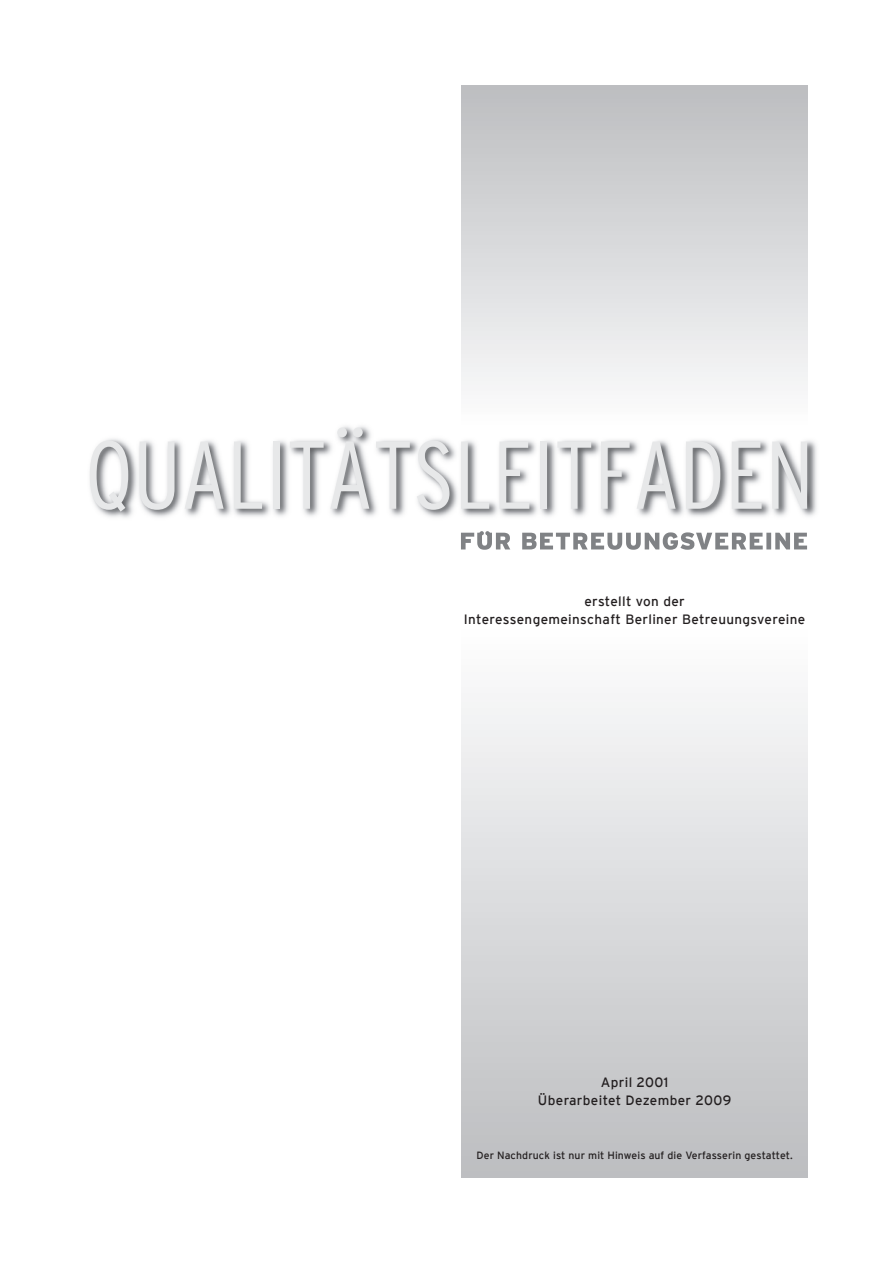
<style>
.page{position:relative;width:893px;height:1263px;background:#fff}
.page>*{position:absolute;margin:0;border:0;box-sizing:border-box;transform-origin:0 0}
.t1{font:300 condensed 96px "Interstate";color:#e7e8e9}
.t2{font:13.5px/18px "Interstate";letter-spacing:.025em;color:#231f20;text-align:center}
.t3{font:10.5px "Interstate";letter-spacing:.01em;color:#231f20}
</style>
<div class="page">
<div style="left:461px;top:629px;width:347px;height:549px;background:linear-gradient(to bottom,#fdfdfe,#bcbdc0)"></div>
<div style="left:461px;top:85px;width:347px;height:344px;background:linear-gradient(to bottom,#bcbdc0,#fcfcfd)"></div>
<img style="left:90px;top:426px;width:727px;height:124px">
<img style="left:461px;top:415px;width:347px;height:14px">
<img style="left:461px;top:531px;width:180px;height:19px">
<h1 class="t1" style="left:85px;top:421px;width:730px">QUALITÄTSLEITFADEN</h1>
<p class="t2" style="left:464px;top:592px;width:343px">erstellt von der<br>Interessengemeinschaft Berliner Betreuungsvereine</p>
<p class="t2" style="left:538px;top:1073px;width:195px">April 2001<br>Überarbeitet Dezember 2009</p>
<p class="t3" style="left:477px;top:1150px;width:318px">Der Nachdruck ist nur mit Hinweis auf die Verfasserin gestattet.</p>
</div>
